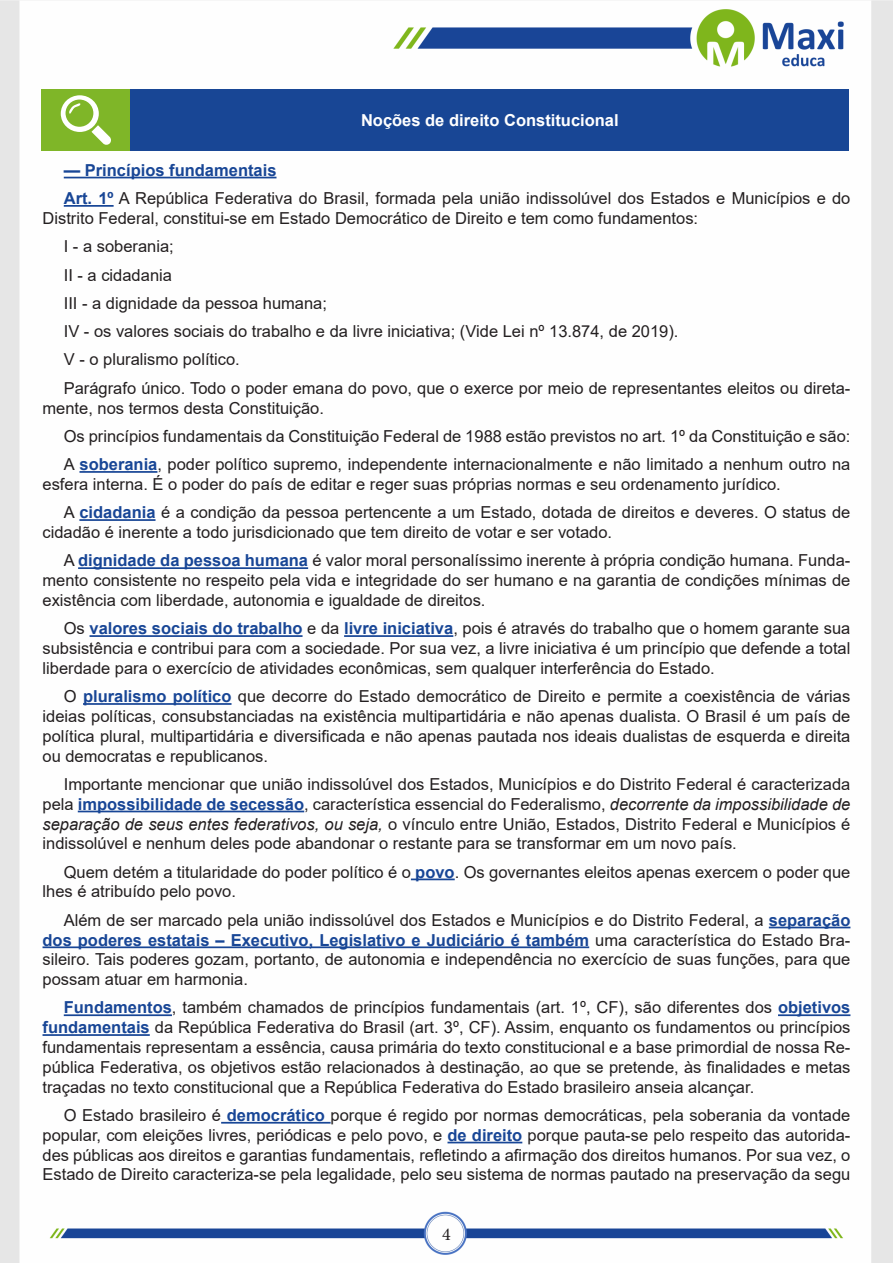
<style>
.page{position:relative;width:893px;height:1263px;background:#fff}
.page>*{position:absolute;margin:0;border:0;box-sizing:border-box;transform-origin:0 0}
.t1{font:18px "Minion Pro";color:#231f20}
.Conteúdo{font:16.5px/19.8px "Arial";color:#231f20;text-align:justify}
.Titulo_de_Caixa{font:700 16.5px "Arial";color:#fff}
.Conteúdo-2{font:700 16.5px "Arial";color:#184696}
.s1{font-weight:700;color:#184696}
.s2{font-style:italic}
</style>
<div class="page">
<img style="left:0;top:0;width:893px;height:1263px">
<hr style="left:64px;top:177px;width:212px;height:1px;background:#184696">
<hr style="left:64px;top:205px;width:50px;height:2px;background:#184696">
<hr style="left:79px;top:471px;width:78px;height:2px;background:#184696">
<hr style="left:79px;top:519px;width:77px;height:2px;background:#184696">
<hr style="left:78px;top:567px;width:230px;height:2px;background:#184696">
<hr style="left:90px;top:635px;width:213px;height:2px;background:#184696">
<hr style="left:344px;top:635px;width:109px;height:2px;background:#184696">
<hr style="left:83px;top:703px;width:149px;height:2px;background:#184696">
<hr style="left:78px;top:811px;width:226px;height:1px;background:#184696">
<hr style="left:411px;top:878px;width:44px;height:2px;background:#184696">
<hr style="left:769px;top:927px;width:81px;height:1px;background:#184696">
<hr style="left:43px;top:946px;width:546px;height:2px;background:#184696">
<hr style="left:64px;top:1014px;width:108px;height:2px;background:#184696">
<hr style="left:778px;top:1014px;width:72px;height:2px;background:#184696">
<hr style="left:43px;top:1034px;width:107px;height:2px;background:#184696">
<hr style="left:221px;top:1122px;width:110px;height:1px;background:#184696">
<hr style="left:447px;top:1142px;width:75px;height:1px;background:#184696">
<div style="left:41px;top:89px;width:90px;height:62px;background:#7fb628"></div>
<div style="left:131px;top:89px;width:718px;height:62px;background:#184695"></div>
<svg style="left:61px;top:95px;width:50px;height:50px"></svg>
<p class="Titulo_de_Caixa" style="left:361px;top:109px;width:259px">Noções de direito Constitucional</p>
<p class="Conteúdo-2" style="left:64px;top:158px;width:214px">— Princípios fundamentais</p>
<p class="Conteúdo" style="left:43px;top:188px;width:809px;text-indent:21px"><span class="s1">Art. 1º</span> A República Federativa do Brasil, formada pela união indissolúvel dos Estados e Municípios e do<br>Distrito Federal, constitui-se em Estado Democrático de Direito e tem como fundamentos:</p>
<p class="Conteúdo" style="left:64px;top:236px;width:112px">I - a soberania;</p>
<p class="Conteúdo" style="left:64px;top:265px;width:110px">II - a cidadania</p>
<p class="Conteúdo" style="left:64px;top:293px;width:265px">III - a dignidade da pessoa humana;</p>
<p class="Conteúdo" style="left:64px;top:321px;width:616px">IV - os valores sociais do trabalho e da livre iniciativa; (Vide Lei nº 13.874, de 2019).</p>
<p class="Conteúdo" style="left:64px;top:350px;width:178px">V - o pluralismo político.</p>
<p class="Conteúdo" style="left:43px;top:378px;width:809px;text-indent:21px">Parágrafo único. Todo o poder emana do povo, que o exerce por meio de representantes eleitos ou direta&shy;mente, nos termos desta Constituição.</p>
<p class="Conteúdo" style="left:64px;top:426px;width:788px">Os princípios fundamentais da Constituição Federal de 1988 estão previstos no art. 1º da Constituição e são:</p>
<p class="Conteúdo" style="left:43px;top:454px;width:809px;text-indent:21px">A <span class="s1">soberania</span>, poder político supremo, independente internacionalmente e não limitado a nenhum outro na esfera interna. É o poder do país de editar e reger suas próprias normas e seu ordenamento jurídico.</p>
<p class="Conteúdo" style="left:43px;top:502px;width:809px;text-indent:21px">A <span class="s1">cidadania</span> é a condição da pessoa pertencente a um Estado, dotada de direitos e deveres. O status de cidadão é inerente a todo jurisdicionado que tem direito de votar e ser votado.</p>
<p class="Conteúdo" style="left:43px;top:551px;width:809px;text-indent:21px">A <span class="s1">dignidade da pessoa humana</span> é valor moral personalíssimo inerente à própria condição humana. Funda&shy;mento consistente no respeito pela vida e integridade do ser humano e na garantia de condições mínimas de existência com liberdade, autonomia e igualdade de direitos.</p>
<p class="Conteúdo" style="left:43px;top:618px;width:809px;text-indent:21px">Os <span class="s1">valores sociais do trabalho</span> e da <span class="s1">livre iniciativa</span>, pois é através do trabalho que o homem garante sua subsistência e contribui para com a sociedade. Por sua vez, a livre iniciativa é um princípio que defende a total liberdade para o exercício de atividades econômicas, sem qualquer interferência do Estado.</p>
<p class="Conteúdo" style="left:43px;top:686px;width:809px;text-indent:21px">O <span class="s1">pluralismo político</span> que decorre do Estado democrático de Direito e permite a coexistência de várias ideias políticas, consubstanciadas na existência multipartidária e não apenas dualista. O Brasil é um país de política plural, multipartidária e diversificada e não apenas pautada nos ideais dualistas de esquerda e direita ou democratas e republicanos.</p>
<p class="Conteúdo" style="left:43px;top:774px;width:809px;text-indent:21px">Importante mencionar que união indissolúvel dos Estados, Municípios e do Distrito Federal é caracterizada pela <span class="s1">impossibilidade de secessão</span>, característica essencial do Federalismo, <span class="s2">decorrente da impossibilidade de separação de seus entes federativos, ou seja,</span> o vínculo entre União, Estados, Distrito Federal e Municípios é indissolúvel e nenhum deles pode abandonar o restante para se transformar em um novo país.</p>
<p class="Conteúdo" style="left:43px;top:862px;width:809px;text-indent:21px">Quem detém a titularidade do poder político é o <span class="s1">povo</span>. Os governantes eleitos apenas exercem o poder que lhes é atribuído pelo povo.</p>
<p class="Conteúdo" style="left:43px;top:910px;width:809px;text-indent:21px">Além de ser marcado pela união indissolúvel dos Estados e Municípios e do Distrito Federal, a <span class="s1">separação dos poderes estatais – Executivo, Legislativo e Judiciário é também</span> uma característica do Estado Bra&shy;sileiro. Tais poderes gozam, portanto, de autonomia e independência no exercício de suas funções, para que possam atuar em harmonia.</p>
<p class="Conteúdo" style="left:43px;top:998px;width:809px;text-indent:21px"><span class="s1">Fundamentos</span>, também chamados de princípios fundamentais (art. 1º, CF), são diferentes dos <span class="s1">objetivos fundamentais</span> da República Federativa do Brasil (art. 3º, CF). Assim, enquanto os fundamentos ou princípios fundamentais representam a essência, causa primária do texto constitucional e a base primordial de nossa Re&shy;pública Federativa, os objetivos estão relacionados à destinação, ao que se pretende, às finalidades e metas traçadas no texto constitucional que a República Federativa do Estado brasileiro anseia alcançar.</p>
<p class="Conteúdo" style="left:43px;top:1105px;width:809px;text-indent:21px">O Estado brasileiro é <span class="s1">democrático</span> porque é regido por normas democráticas, pela soberania da vontade popular, com eleições livres, periódicas e pelo povo, e <span class="s1">de direito</span> porque pauta-se pelo respeito das autorida&shy;des públicas aos direitos e garantias fundamentais, refletindo a afirmação dos direitos humanos. Por sua vez, o Estado de Direito caracteriza-se pela legalidade, pelo seu sistema de normas pautado na preservação da segu</p>
<p class="t1" style="left:442px;top:1222px;width:10px">4</p>
</div>
